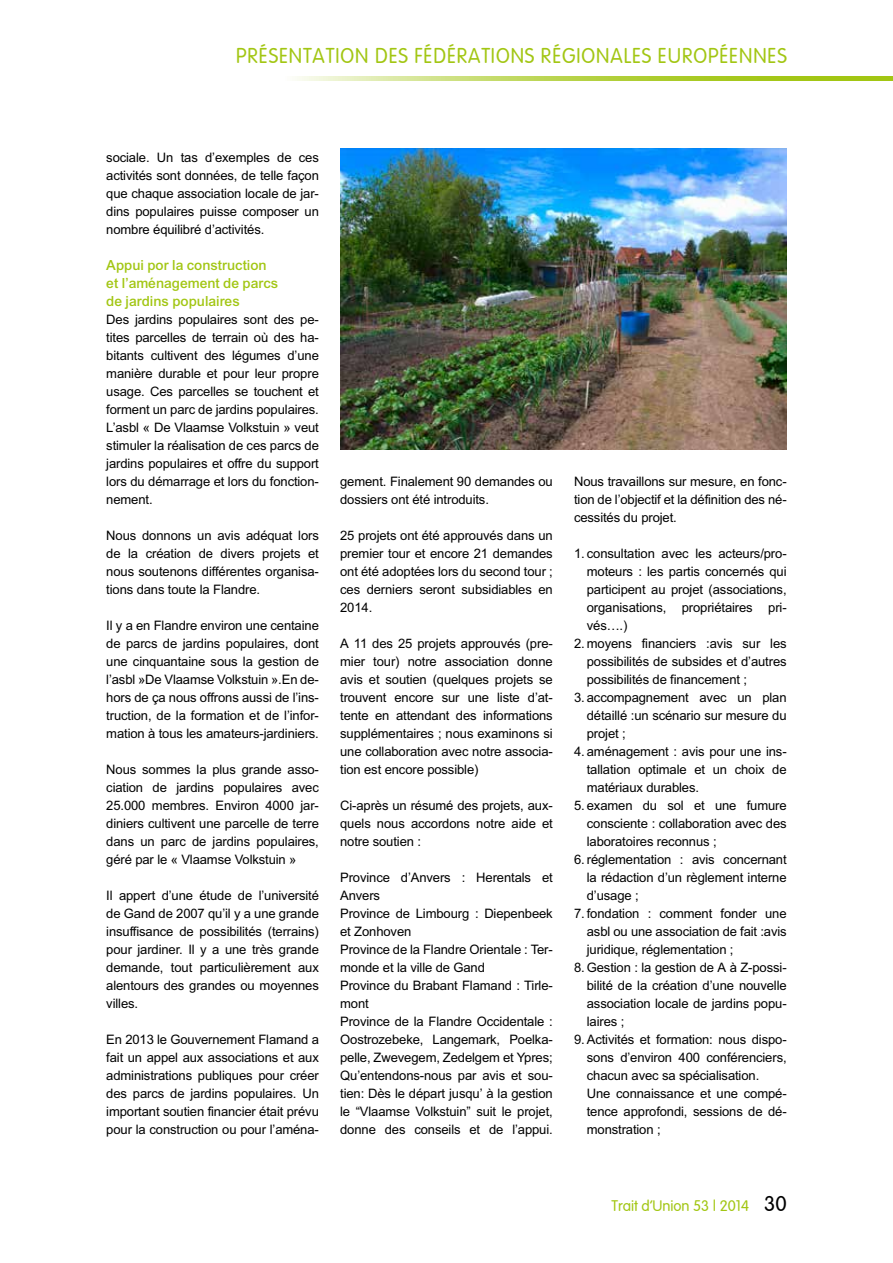
<style>
.page{position:relative;width:893px;height:1263px;background:#fff}
.page>*{position:absolute;margin:0;border:0;box-sizing:border-box;transform-origin:0 0}
.t1{font:21px "Vogue Plain";letter-spacing:.05em;color:#a2c613;scale:.95 1}
.t2{font:15px/18px "Arial Bld";color:#a2c613}
.t3{font:15px "Vogue Plain";color:#a2c613}
.t4{font:13.05px/18px "Arial";letter-spacing:-.01em;color:#000;text-align:justify}
.s1{font-size:21px;color:#000}
</style>
<div class="page">
<svg style="left:295px;top:77px;width:598px;height:4px;background:#bcd657"></svg>
<img style="left:340px;top:149px;width:447px;height:300px">
<h1 class="t1" style="left:236px;top:44px;width:581px">PRÉSENTATION DES FÉDÉRATIONS RÉGIONALES EUROPÉENNES</h1>
<p class="t4" style="left:106px;top:149px;width:214px">sociale. Un tas d’exemples de ces activités sont données, de telle façon que chaque association locale de jar&shy;dins populaires puisse composer un nombre équilibré d’activités.</p>
<p class="t2" style="left:106px;top:257px;width:173px">Appui por la construction et l’aménagement de parcs de jardins populaires</p>
<p class="t4" style="left:106px;top:311px;width:214px">Des jardins populaires sont des pe&shy;tites parcelles de terrain où des ha&shy;bitants cultivent des légumes d’une manière durable et pour leur propre usage. Ces parcelles se touchent et forment un parc de jardins populaires.<br>L’asbl « De Vlaamse Volkstuin » veut stimuler la réalisation de ces parcs de jardins populaires et offre du support lors du démarrage et lors du fonction&shy;nement.</p>
<p class="t4" style="left:106px;top:527px;width:214px">Nous donnons un avis adéquat lors de la création de divers projets et nous soutenons différentes organisa&shy;tions dans toute la Flandre.</p>
<p class="t4" style="left:106px;top:617px;width:214px">Il y a en Flandre environ une centaine de parcs de jardins populaires, dont une cinquantaine sous la gestion de l’asbl »De Vlaamse Volkstuin ».En de&shy;hors de ça nous offrons aussi de l’ins&shy;truction, de la formation et de l’infor&shy;mation à tous les amateurs-jardiniers.</p>
<p class="t4" style="left:106px;top:761px;width:214px">Nous sommes la plus grande asso&shy;ciation de jardins populaires avec 25.000 membres. Environ 4000 jar&shy;diniers cultivent une parcelle de terre dans un parc de jardins populaires, géré par le « Vlaamse Volkstuin »</p>
<p class="t4" style="left:106px;top:887px;width:214px">Il appert d’une étude de l’université de Gand de 2007 qu’il y a une grande insuffisance de possibilités (terrains) pour jardiner. Il y a une très grande demande, tout particulièrement aux alentours des grandes ou moyennes villes.</p>
<p class="t4" style="left:106px;top:1031px;width:214px">En 2013 le Gouvernement Flamand a fait un appel aux associations et aux administrations publiques pour créer des parcs de jardins populaires. Un important soutien financier était prévu pour la construction ou pour l’aména-</p>
<p class="t4" style="left:340px;top:473px;width:214px">gement. Finalement 90 demandes ou dossiers ont été introduits.</p>
<p class="t4" style="left:340px;top:527px;width:214px">25 projets ont été approuvés dans un premier tour et encore 21 demandes ont été adoptées lors du second tour ; ces derniers seront subsidiables en 2014.</p>
<p class="t4" style="left:340px;top:635px;width:214px">A 11 des 25 projets approuvés (pre&shy;mier tour) notre association donne avis et soutien (quelques projets se trouvent encore sur une liste d’at&shy;tente en attendant des informations supplémentaires ; nous examinons si une collaboration avec notre associa&shy;tion est encore possible)</p>
<p class="t4" style="left:340px;top:797px;width:214px">Ci-après un résumé des projets, aux&shy;quels nous accordons notre aide et notre soutien :</p>
<p class="t4" style="left:340px;top:869px;width:214px;text-align:left">Province d’Anvers : Herentals et<br>Anvers<br>Province de Limbourg : Diepenbeek et Zonhoven<br>Province de la Flandre Orientale : Ter&shy;monde et la ville de Gand<br>Province du Brabant Flamand : Tirle&shy;mont<br>Province de la Flandre Occidentale :<br>Oostrozebeke, Langemark, Poelka&shy;pelle, Zwevegem, Zedelgem et Ypres;<br>Qu’entendons-nous par avis et sou&shy;tien: Dès le départ jusqu’ à la gestion le “Vlaamse Volkstuin” suit le projet, donne des conseils et de l’appui.</p>
<p class="t4" style="left:574px;top:473px;width:214px">Nous travaillons sur mesure, en fonc&shy;tion de l’objectif et la définition des né&shy;cessités du projet.</p>
<p class="t4" style="left:587px;top:545px;width:201px;text-indent:-13px">1. consultation avec les acteurs/pro&shy;moteurs : les partis concernés qui participent au projet (associations, organisations, propriétaires pri&shy;vés….)</p>
<p class="t4" style="left:587px;top:635px;width:201px;text-indent:-13px">2. moyens financiers :avis sur les possibilités de subsides et d’autres possibilités de financement ;</p>
<p class="t4" style="left:587px;top:689px;width:201px;text-indent:-13px">3. accompagnement avec un plan détaillé :un scénario sur mesure du projet ;</p>
<p class="t4" style="left:587px;top:742px;width:201px;text-indent:-13px">4. aménagement : avis pour une ins&shy;tallation optimale et un choix de matériaux durables.</p>
<p class="t4" style="left:587px;top:797px;width:201px;text-indent:-13px">5. examen du sol et une fumure consciente : collaboration avec des laboratoires reconnus ;</p>
<p class="t4" style="left:587px;top:851px;width:201px;text-indent:-13px">6. réglementation : avis concernant la rédaction d’un règlement interne d’usage ;</p>
<p class="t4" style="left:587px;top:904px;width:201px;text-indent:-13px">7. fondation : comment fonder une asbl ou une association de fait :avis juridique, réglementation ;</p>
<p class="t4" style="left:587px;top:958px;width:201px;text-indent:-13px">8. Gestion : la gestion de A à Z-possi&shy;bilité de la création d’une nouvelle association locale de jardins popu&shy;laires ;</p>
<p class="t4" style="left:587px;top:1031px;width:201px;text-align:left;text-indent:-13px">9. Activités et formation: nous dispo&shy;sons d’environ 400 conférenciers, chacun avec sa spécialisation.<br>Une connaissance et une compé&shy;tence approfondi, sessions de dé&shy;monstration ;</p>
<p class="t3" style="left:612px;top:1197px;width:177px">Trait d’Union 53 | 2014 <span class="s1">30</span></p>
</div>
